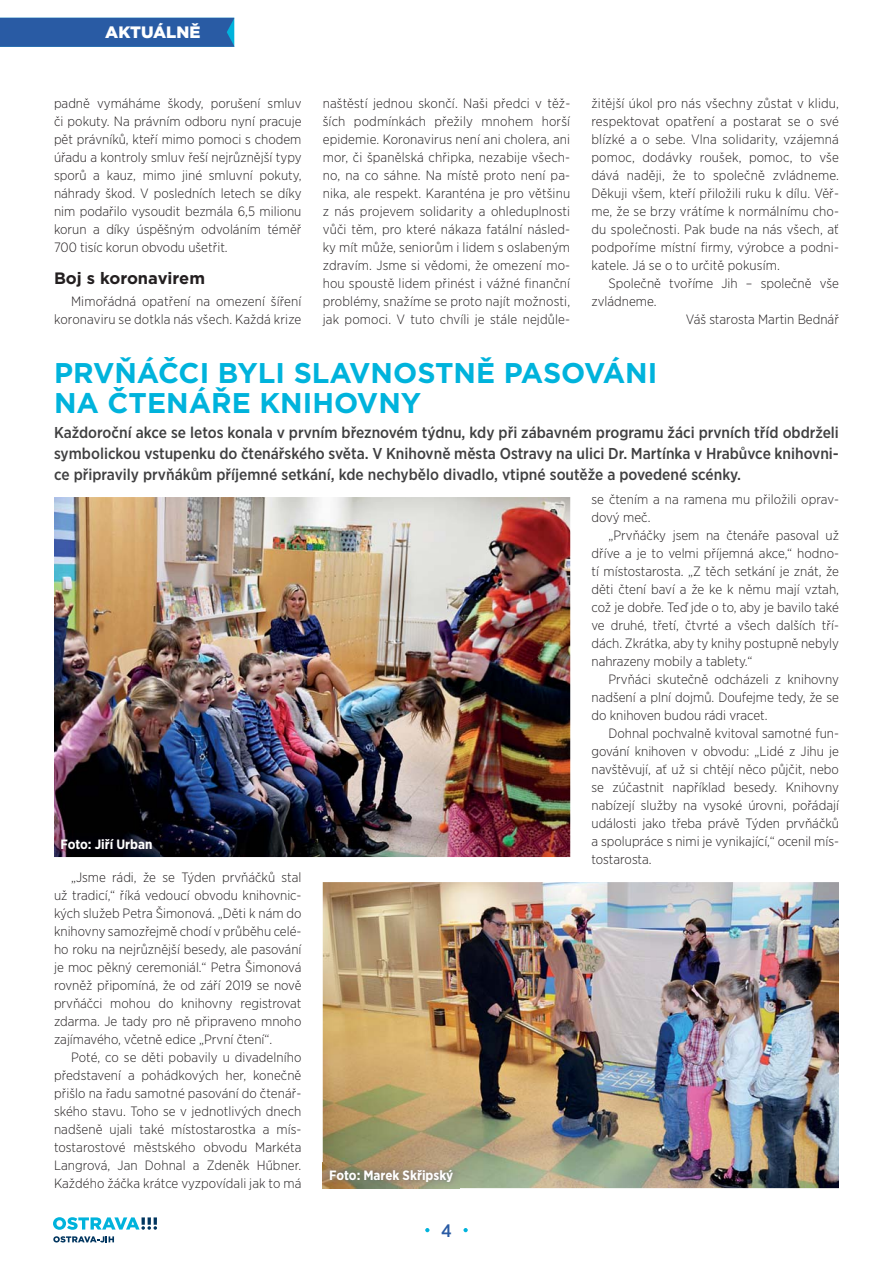
<style>
.page{position:relative;width:893px;height:1263px;background:#fff}
.page>*{position:absolute;margin:0;border:0;box-sizing:border-box;transform-origin:0 0}
.t1{font:700 28.5px/30px "Gotham";color:#00b3dc}
.t2{font:500 18px "Gotham Narrow";color:#295ba4}
.t3{font:700 16.5px "Gotham";color:#231f20}
.t4{font:900 16.5px "Gotham";color:#fff}
.t5{font:500 15.75px/21px "Gotham Narrow";color:#404041;text-align:justify}
.t6{font:300 13.5px/18px "Gotham Narrow";color:#231f20;text-align:justify}
.t7{font:700 13.5px "Gotham Narrow";color:#fff}
</style>
<div class="page">
<svg style="left:53px;top:1217px;width:104px;height:13px"></svg>
<svg style="left:53px;top:1236px;width:61px;height:6px"></svg>
<svg style="left:425px;top:1228px;width:4px;height:4px"></svg>
<svg style="left:463px;top:1228px;width:5px;height:4px"></svg>
<div style="left:0;top:18px;width:234px;height:29px;background:#295ba4"></div>
<img style="left:54px;top:497px;width:516px;height:360px">
<img style="left:323px;top:882px;width:516px;height:306px">
<img style="left:54px;top:831px;width:105px;height:25px">
<img style="left:322px;top:1162px;width:138px;height:27px">
<img style="left:323px;top:1162px;width:137px;height:26px">
<p class="t4" style="left:105px;top:25px;width:97px">AKTUÁLNĚ</p>
<p class="t6" style="left:54px;top:95px;width:249px">padně vymáháme škody, porušení smluv či pokuty. Na právním odboru nyní pracuje pět právníků, kteří mimo pomoci s chodem úřadu a kontroly smluv řeší nejrůznější typy sporů a kauz, mimo jiné smluvní pokuty, náhrady škod. V posledních letech se díky nim podařilo vysoudit bezmála 6,5 milionu korun a díky úspěšným odvoláním téměř 700 tisíc korun obvodu ušetřit.</p>
<p class="t3" style="left:54px;top:271px;width:152px">Boj s koronavirem</p>
<p class="t6" style="left:54px;top:293px;width:249px;text-align:right">Mimořádná opatření na omezení šíření koronaviru se dotkla nás všech. Každá krize</p>
<p class="t6" style="left:323px;top:95px;width:249px">naštěstí jednou skončí. Naši předci v těž&shy;ších podmínkách přežily mnohem horší epidemie. Koronavirus není ani cholera, ani mor, či španělská chřipka, nezabije všech&shy;no, na co sáhne. Na místě proto není pa&shy;nika, ale respekt. Karanténa je pro většinu z nás projevem solidarity a ohleduplnosti vůči těm, pro které nákaza fatální násled&shy;ky mít může, seniorům i lidem s oslabeným zdravím. Jsme si vědomi, že omezení mo&shy;hou spoustě lidem přinést i vážné finanční problémy, snažíme se proto najít možnosti, jak pomoci. V tuto chvíli je stále nejdůle-</p>
<p class="t6" style="left:591px;top:95px;width:249px">žitější úkol pro nás všechny zůstat v klidu, respektovat opatření a postarat se o své blízké a o sebe. Vlna solidarity, vzájemná pomoc, dodávky roušek, pomoc, to vše dává naději, že to společně zvládneme.<br>Děkuji všem, kteří přiložili ruku k dílu. Věř&shy;me, že se brzy vrátíme k normálnímu cho&shy;du společnosti. Pak bude na nás všech, ať podpoříme místní firmy, výrobce a podni&shy;katele. Já se o to určitě pokusím.</p>
<p class="t6" style="left:608px;top:275px;width:232px">Společně tvoříme Jih – společně vše</p>
<p class="t6" style="left:591px;top:293px;width:67px">zvládneme.</p>
<p class="t6" style="left:686px;top:311px;width:155px">Váš starosta Martin Bednář</p>
<h1 class="t1" style="left:54px;top:360px;width:605px">PRVŇÁČCI BYLI SLAVNOSTNĚ PASOVÁNI<br>NA ČTENÁŘE KNIHOVNY</h1>
<p class="t5" style="left:54px;top:423px;width:786px">Každoroční akce se letos konala v prvním březnovém týdnu, kdy při zábavném programu žáci prvních tříd obdrželi symbolickou vstupenku do čtenářského světa. V Knihovně města Ostravy na ulici Dr. Martínka v Hrabůvce knihovni&shy;ce připravily prvňákům příjemné setkání, kde nechybělo divadlo, vtipné soutěže a povedené scénky.</p>
<p class="t7" style="left:60px;top:838px;width:94px">Foto: Jiří Urban</p>
<p class="t6" style="left:54px;top:869px;width:249px;text-indent:17px">„Jsme rádi, že se Týden prvňáčků stal už tradicí,“ říká vedoucí obvodu knihovnic&shy;kých služeb Petra Šimonová. „Děti k nám do knihovny samozřejmě chodí v průběhu celé&shy;ho roku na nejrůznější besedy, ale pasování je moc pěkný ceremoniál.“ Petra Šimonová rovněž připomíná, že od září 2019 se nově prvňáčci mohou do knihovny registrovat zdarma. Je tady pro ně připraveno mnoho zajímavého, včetně edice „První čtení“.</p>
<p class="t6" style="left:54px;top:1049px;width:249px;text-indent:17px">Poté, co se děti pobavily u divadelního představení a pohádkových her, konečně přišlo na řadu samotné pasování do čtenář&shy;ského stavu. Toho se v jednotlivých dnech nadšeně ujali také místostarostka a mís&shy;tostarostové městského obvodu Markéta Langrová, Jan Dohnal a Zdeněk Hűbner.<br>Každého žáčka krátce vyzpovídali jak to má</p>
<p class="t7" style="left:329px;top:1169px;width:126px">Foto: Marek Skřipský</p>
<h2 class="t2" style="left:441px;top:1222px;width:12px">4</h2>
<p class="t6" style="left:591px;top:491px;width:249px">se čtením a na ramena mu přiložili oprav&shy;dový meč.</p>
<p class="t6" style="left:591px;top:527px;width:249px;text-indent:17px">„Prvňáčky jsem na čtenáře pasoval už dříve a je to velmi příjemná akce,“ hodno&shy;tí místostarosta. „Z těch setkání je znát, že děti čtení baví a že ke k němu mají vztah, což je dobře. Teď jde o to, aby je bavilo také ve druhé, třetí, čtvrté a všech dalších tří&shy;dách. Zkrátka, aby ty knihy postupně nebyly nahrazeny mobily a tablety.“</p>
<p class="t6" style="left:591px;top:671px;width:249px;text-indent:17px">Prvňáci skutečně odcházeli z knihovny nadšení a plní dojmů. Doufejme tedy, že se do knihoven budou rádi vracet.</p>
<p class="t6" style="left:591px;top:725px;width:249px;text-indent:17px">Dohnal pochvalně kvitoval samotné fun&shy;gování knihoven v obvodu: „Lidé z Jihu je navštěvují, ať už si chtějí něco půjčit, nebo se zúčastnit například besedy. Knihovny nabízejí služby na vysoké úrovni, pořádají události jako třeba právě Týden prvňáčků a spolupráce s nimi je vynikající,“ ocenil mís&shy;tostarosta.</p>
</div>
